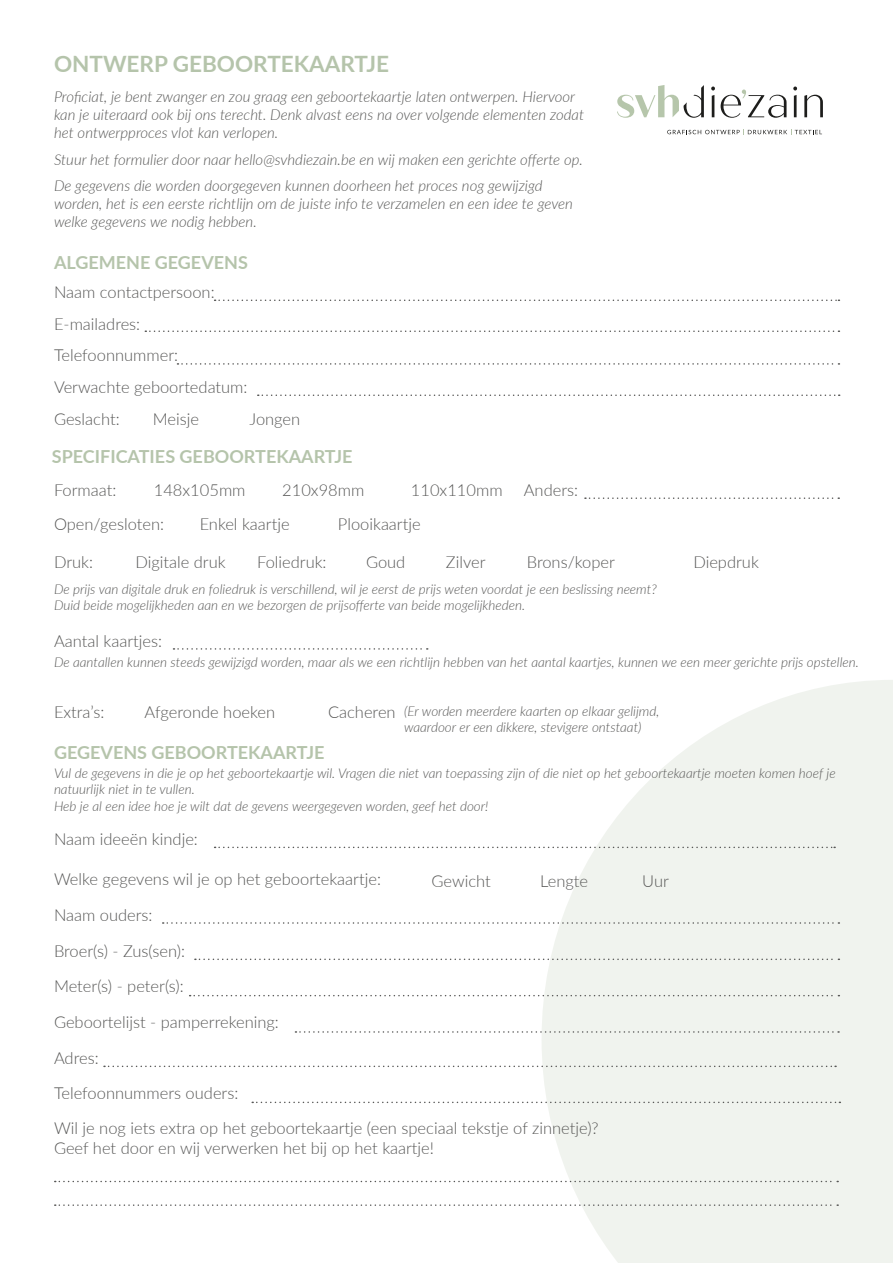
<style>
.page{position:relative;width:893px;height:1263px;background:#fff}
.page>*{position:absolute;margin:0;border:0;box-sizing:border-box;transform-origin:0 0}
.t1{font:700 22.5px "Lato";color:#b5c4ab}
.t2{font:700 18px "Lato";color:#b5c4ab}
.t3{font:300 16.5px/35.8px "Lato";color:#575756}
.t4{font:italic 300 15px/18px "Lato";color:#575756}
.t5{font:italic 300 13.5px/16.2px "Lato";color:#575756}
</style>
<div class="page">
<svg style="left:542px;top:680px;width:351px;height:583px;fill:#f0f3ee"></svg>
<svg style="left:667px;top:130px;width:155px;height:5px"></svg>
<svg style="left:711px;top:87px;width:4px;height:30px"></svg>
<svg style="left:793px;top:87px;width:4px;height:30px"></svg>
<svg style="left:804px;top:95px;width:19px;height:22px"></svg>
<svg style="left:721px;top:90px;width:65px;height:28px"></svg>
<svg style="left:617px;top:85px;width:87px;height:33px"></svg>
<svg style="left:215px;top:300px;width:624px;height:1px"></svg>
<svg style="left:215px;top:847px;width:620px;height:1px"></svg>
<svg style="left:145px;top:330px;width:694px;height:2px"></svg>
<svg style="left:163px;top:922px;width:676px;height:2px"></svg>
<svg style="left:195px;top:958px;width:644px;height:2px"></svg>
<svg style="left:177px;top:363px;width:662px;height:2px"></svg>
<svg style="left:258px;top:394px;width:582px;height:2px"></svg>
<svg style="left:190px;top:995px;width:649px;height:1px"></svg>
<svg style="left:295px;top:1031px;width:544px;height:2px"></svg>
<svg style="left:252px;top:1101px;width:588px;height:2px"></svg>
<svg style="left:104px;top:1065px;width:732px;height:2px"></svg>
<svg style="left:173px;top:648px;width:255px;height:2px"></svg>
<svg style="left:585px;top:497px;width:254px;height:2px"></svg>
<svg style="left:55px;top:1181px;width:783px;height:1px"></svg>
<svg style="left:55px;top:1204px;width:783px;height:2px"></svg>
<h1 class="t1" style="left:54px;top:47px;width:337px">ONTWERP GEBOORTEKAARTJE</h1>
<p class="t4" style="left:54px;top:87px;width:532px">Proficiat, je bent zwanger en zou graag een geboortekaartje laten ontwerpen. Hiervoor kan je uiteraard ook bij ons terecht. Denk alvast eens na over volgende elementen zodat het ontwerpproces vlot kan verlopen.</p>
<p class="t4" style="left:54px;top:146px;width:530px;line-height:26.5px">Stuur het formulier door naar hello@svhdiezain.be en wij maken een gerichte offerte op.<br>De gegevens die worden doorgegeven kunnen doorheen het proces nog gewijzigd</p>
<p class="t4" style="left:54px;top:195px;width:520px">worden, het is een eerste richtlijn om de juiste info te verzamelen en een idee te geven welke gegevens we nodig hebben.</p>
<h2 class="t2" style="left:54px;top:249px;width:195px">ALGEMENE GEGEVENS</h2>
<p class="t3" style="left:54px;top:273px;width:162px">Naam contactpersoon:</p>
<p class="t3" style="left:54px;top:305px;width:88px">E-mailadres:</p>
<p class="t3" style="left:54px;top:339px;width:195px;line-height:31.8px">Telefoonnummer:<br>Verwachte geboortedatum:</p>
<p class="t3" style="left:54px;top:400px;width:67px">Geslacht:</p>
<p class="t3" style="left:153px;top:400px;width:48px">Meisje</p>
<p class="t3" style="left:249px;top:400px;width:52px">Jongen</p>
<h2 class="t2" style="left:52px;top:443px;width:302px">SPECIFICATIES GEBOORTEKAARTJE</h2>
<p class="t3" style="left:154px;top:472px;width:93px">148x105mm</p>
<p class="t3" style="left:282px;top:472px;width:84px">210x98mm</p>
<p class="t3" style="left:411px;top:472px;width:93px">110x110mm</p>
<p class="t3" style="left:524px;top:472px;width:56px">Anders:</p>
<p class="t3" style="left:200px;top:505px;width:91px">Enkel kaartje</p>
<p class="t3" style="left:135px;top:543px;width:92px">Digitale druk</p>
<p class="t3" style="left:257px;top:543px;width:71px">Foliedruk:</p>
<p class="t3" style="left:366px;top:543px;width:41px">Goud</p>
<p class="t3" style="left:693px;top:543px;width:67px">Diepdruk</p>
<p class="t3" style="left:54px;top:473px;width:112px;line-height:33.8px">Formaat:<br>Open/gesloten:</p>
<p class="t3" style="left:54px;top:543px;width:41px">Druk:</p>
<p class="t3" style="left:338px;top:505px;width:84px">Plooikaartje</p>
<p class="t3" style="left:446px;top:543px;width:41px">Zilver</p>
<p class="t3" style="left:527px;top:543px;width:90px">Brons/koper</p>
<p class="t5" style="left:54px;top:580px;width:604px">De prijs van digitale druk en foliedruk is verschillend, wil je eerst de prijs weten voordat je een beslissing neemt?<br>Duid beide mogelijkheden aan en we bezorgen de prijsofferte van beide mogelijkheden.</p>
<p class="t3" style="left:54px;top:622px;width:110px">Aantal kaartjes:</p>
<p class="t5" style="left:54px;top:653px;width:806px">De aantallen kunnen steeds gewijzigd worden, maar als we een richtlijn hebben van het aantal kaartjes, kunnen we een meer gerichte prijs opstellen.</p>
<p class="t3" style="left:54px;top:693px;width:52px">Extra’s:</p>
<p class="t3" style="left:145px;top:693px;width:132px">Afgeronde hoeken</p>
<p class="t3" style="left:328px;top:693px;width:69px">Cacheren</p>
<h2 class="t2" style="left:54px;top:739px;width:272px">GEGEVENS GEBOORTEKAARTJE</h2>
<p class="t5" style="left:404px;top:703px;width:257px">(Er worden meerdere kaarten op elkaar gelijmd, waardoor er een dikkere, stevigere ontstaat)</p>
<p class="t5" style="left:54px;top:765px;width:783px">Vul de gegevens in die je op het geboortekaartje wil. Vragen die niet van toepassing zijn of die niet op het geboortekaartje moeten komen hoef je natuurlijk niet in te vullen.<br>Heb je al een idee hoe je wilt dat de gevens weergegeven worden, geef het door!</p>
<p class="t3" style="left:54px;top:820px;width:145px">Naam ideeën kindje:</p>
<p class="t3" style="left:54px;top:861px;width:328px">Welke gegevens wil je op het geboortekaartje:</p>
<p class="t3" style="left:54px;top:896px;width:133px">Naam ouders:<br>Broer(s) - Zus(sen):</p>
<p class="t3" style="left:54px;top:968px;width:226px">Meter(s) - peter(s):<br>Geboortelijst - pamperrekening:</p>
<p class="t3" style="left:54px;top:1039px;width:46px">Adres:</p>
<p class="t3" style="left:432px;top:863px;width:61px">Gewicht</p>
<p class="t3" style="left:540px;top:863px;width:49px">Lengte</p>
<p class="t3" style="left:642px;top:863px;width:28px">Uur</p>
<p class="t3" style="left:54px;top:1075px;width:546px;line-height:35px">Telefoonnummers ouders:<br>Wil je nog iets extra op het geboortekaartje (een speciaal tekstje of zinnetje)?</p>
<p class="t3" style="left:54px;top:1129px;width:382px">Geef het door en wij verwerken het bij op het kaartje!</p>
</div>
